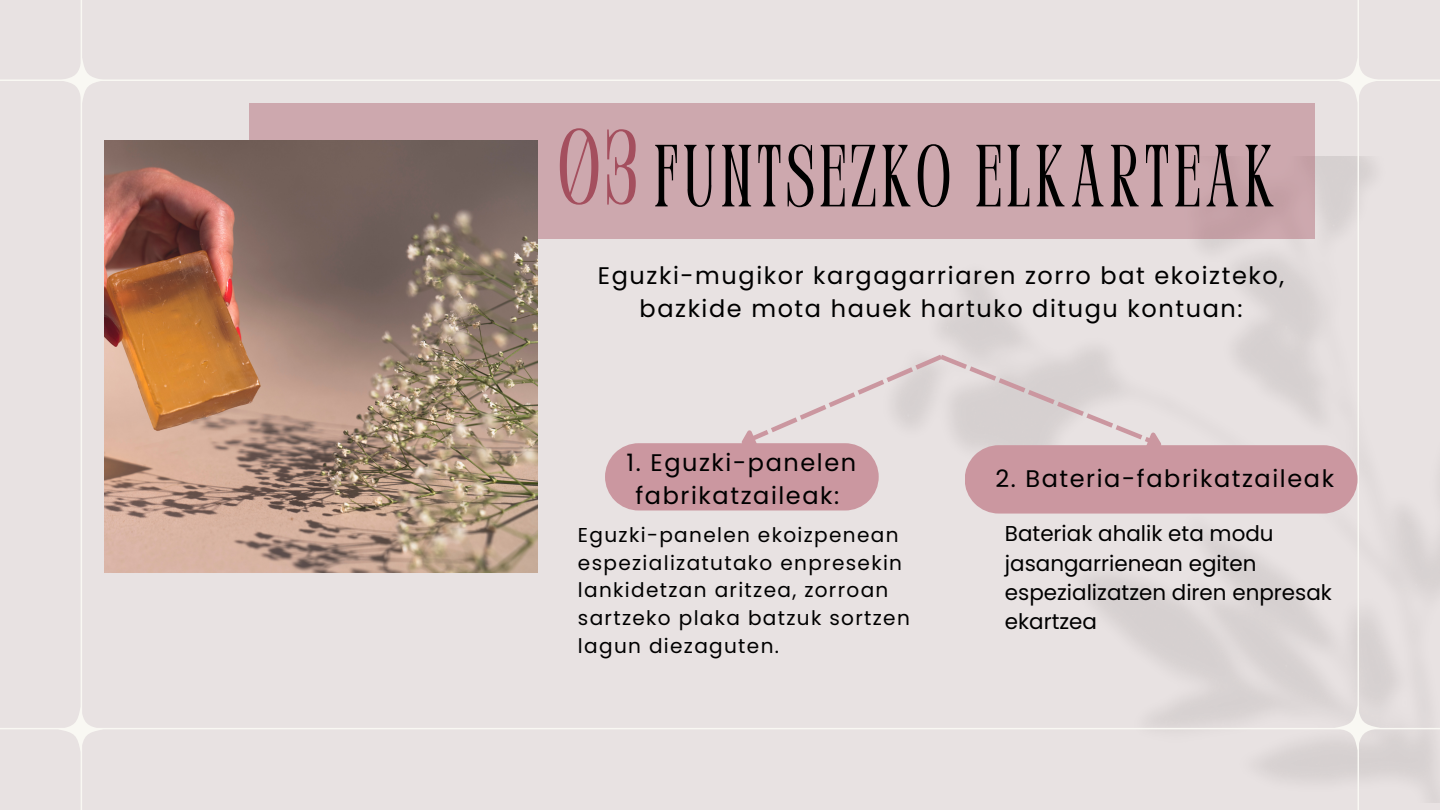
<style>
.page{position:relative;width:1440px;height:810px;background:#e8e2e2}
.page>*{position:absolute;margin:0;border:0;box-sizing:border-box;transform-origin:0 0}
.t1{font:condensed 107px "Perandoryv 2";color:#a44f5e}
.t2{font:condensed 88px "Perandoryv 2";letter-spacing:.065em;color:#000}
.t3{font:24px/33px "Poppins";letter-spacing:.065em;color:#000;text-align:center}
.t4{font:21.5px/29.3px "Poppins";color:#000}
.t5{font:20.1px/27.8px "Poppins";letter-spacing:.065em;color:#000}
</style>
<div class="page">
<div style="left:249px;top:103px;width:1065px;height:135px;background:#cda8ae"></div>
<img style="left:105px;top:141px;width:433px;height:432px">
<hr style="left:81px;top:0;width:1px;height:810px;background:#f9f8f3">
<hr style="left:1358px;top:0;width:1px;height:810px;background:#f9f8f3">
<hr style="left:0;top:728px;width:1440px;height:1px;background:#f9f8f3">
<hr style="left:0;top:80px;width:1440px;height:1px;background:#f9f8f3">
<svg style="left:58px;top:707px;width:45px;height:45px"></svg>
<svg style="left:1335px;top:705px;width:45px;height:45px"></svg>
<svg style="left:1335px;top:58px;width:45px;height:45px"></svg>
<svg style="left:59px;top:58px;width:45px;height:45px"></svg>
<svg style="left:605px;top:355px;width:753px;height:159px"></svg>
<p class="t1" style="left:559px;top:124px;width:79px">03</p>
<p class="t2" style="left:654px;top:140px;width:621px">FUNTSEZKO ELKARTEAK</p>
<p class="t3" style="left:598px;top:259px;width:688px">Eguzki-mugikor kargagarriaren zorro bat ekoizteko, bazkide mota hauek hartuko ditugu kontuan:</p>
<p class="t3" style="left:627px;top:446px;width:231px">1. Eguzki-panelen fabrikatzaileak:</p>
<p class="t5" style="left:578px;top:521px;width:333px">Eguzki-panelen ekoizpenean espezializatutako enpresekin lankidetzan aritzea, zorroan sartzeko plaka batzuk sortzen lagun diezaguten.</p>
<p class="t3" style="left:995px;top:462px;width:340px">2. Bateria-fabrikatzaileak</p>
<p class="t4" style="left:1005px;top:519px;width:270px">Bateriak ahalik eta modu</p>
<p class="t4" style="left:1005px;top:549px;width:253px">jasangarrienean egiten</p>
<p class="t4" style="left:1005px;top:578px;width:329px">espezializatzen diren enpresak ekartzea</p>
</div>
